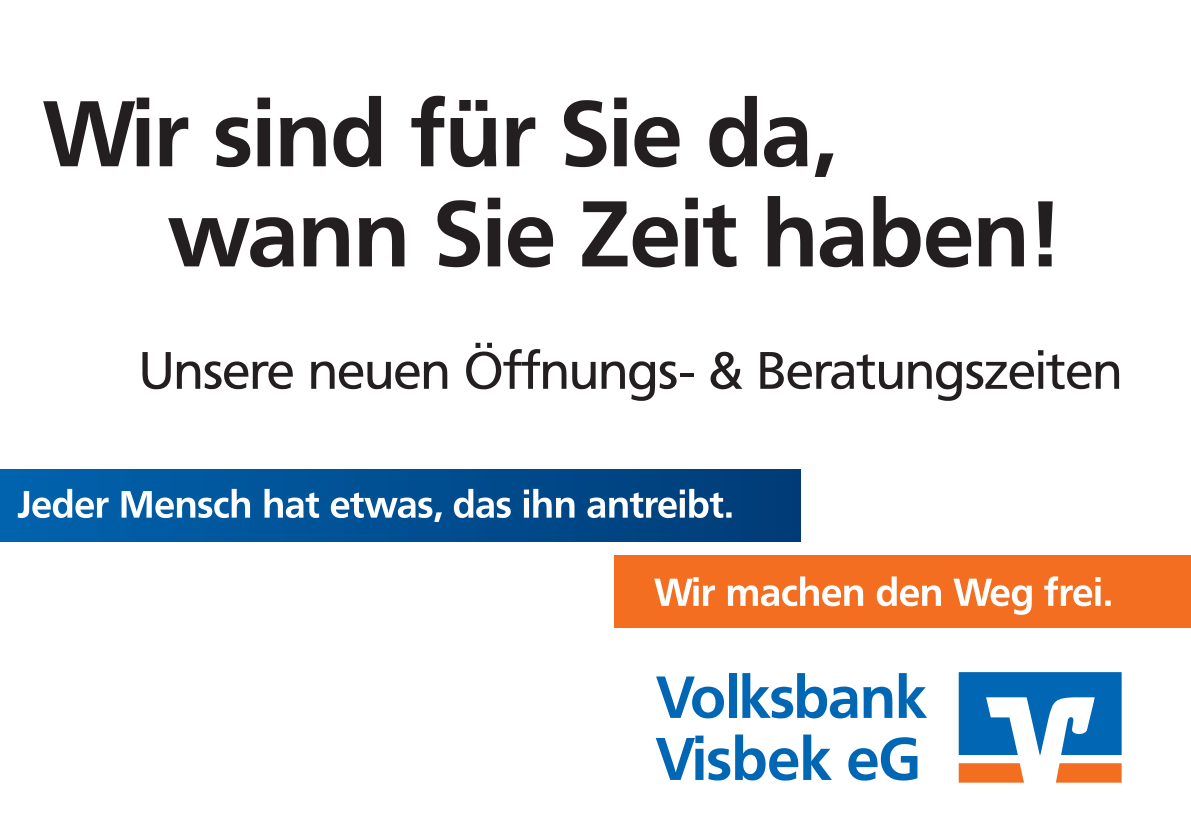
<style>
.page{position:relative;width:1191px;height:840px;background:#fff}
.page>*{position:absolute;margin:0;border:0;box-sizing:border-box;transform-origin:0 0}
.t1{font:700 92px/100px "Frutiger VR";color:#231f20}
.t2{font:700 59.6px "Frutiger VR";color:#0166b3}
.t3{font:52px "Frutiger VR";color:#231f20}
</style>
<div class="page">
<svg style="left:1056px;top:763px;width:65px;height:19px"></svg>
<svg style="left:958px;top:763px;width:66px;height:19px"></svg>
<svg style="left:958px;top:672px;width:163px;height:82px"></svg>
<svg style="left:656px;top:676px;width:68px;height:42px"></svg>
<div style="left:728px;top:672px;width:8px;height:45px;background:#0166b3"></div>
<svg style="left:742px;top:673px;width:115px;height:45px"></svg>
<svg style="left:863px;top:686px;width:29px;height:31px"></svg>
<svg style="left:898px;top:673px;width:29px;height:44px"></svg>
<div style="left:0;top:469px;width:800px;height:72px;background:linear-gradient(to right,#0162ad,#003c77)"></div>
<svg style="left:18px;top:488px;width:713px;height:33px"></svg>
<div style="left:615px;top:555px;width:576px;height:72px;background:#f36e21"></div>
<svg style="left:654px;top:576px;width:456px;height:38px"></svg>
<h1 class="t1" style="left:168px;top:84px;width:889px;text-indent:-125px">Wir sind für Sie da, wann Sie Zeit haben!</h1>
<p class="t3" style="left:139px;top:340px;width:984px">Unsere neuen Öffnungs- &amp; Beratungszeiten</p>
<p class="t2" style="left:656px;top:722px;width:266px">Visbek eG</p>
</div>
